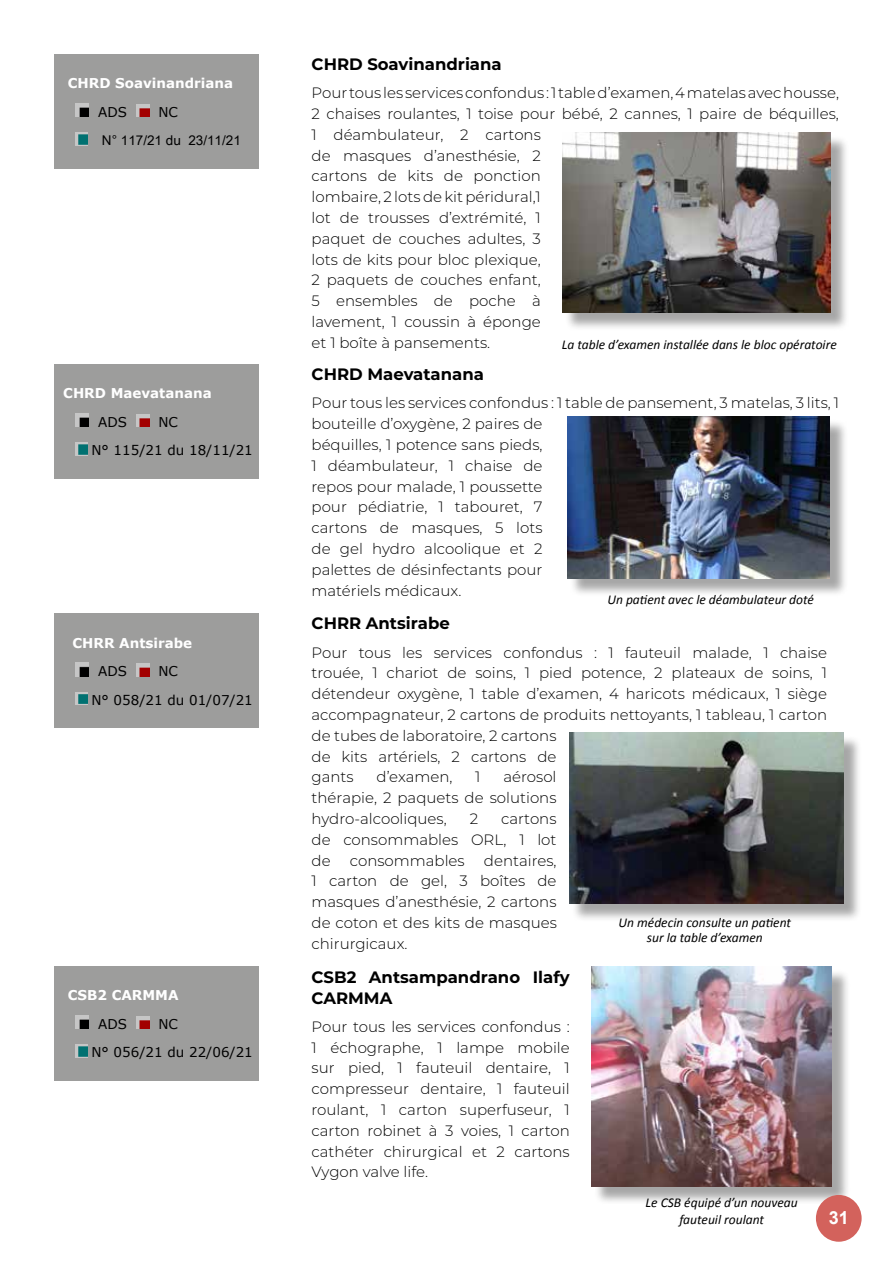
<style>
.page{position:relative;width:893px;height:1263px;background:#fff}
.page>*{position:absolute;margin:0;border:0;box-sizing:border-box;transform-origin:0 0}
.t1{font:700 18px "Arial";color:#fff}
.t2{font:700 16.5px/20.9px "Montserrat";color:#000}
.t3{font:300 15px/20.9px "Montserrat";color:#000;text-align:justify}
.t4{font:italic 13.5px/16.5px "Calibri";color:#000;text-align:center}
.t5{font:13.5px/28.5px "Verdana";color:#000;text-align:center}
.t6{font:700 13.5px "Verdana";color:#fff}
.t7{font:13.5px "Arial Unicode MS";color:#000}
</style>
<div class="page">
<div style="left:54px;top:364px;width:204px;height:115px;background:#9d9d9c"></div>
<img style="left:75px;top:413px;width:14px;height:14px">
<svg style="left:137px;top:414px;width:12px;height:13px"></svg>
<svg style="left:75px;top:443px;width:13px;height:12px"></svg>
<div style="left:54px;top:613px;width:204px;height:115px;background:#9d9d9c"></div>
<img style="left:75px;top:662px;width:14px;height:14px">
<svg style="left:137px;top:664px;width:12px;height:12px"></svg>
<svg style="left:75px;top:692px;width:13px;height:12px"></svg>
<div style="left:54px;top:966px;width:204px;height:115px;background:#9d9d9c"></div>
<img style="left:75px;top:1015px;width:14px;height:13px">
<svg style="left:137px;top:1016px;width:12px;height:12px"></svg>
<svg style="left:75px;top:1045px;width:13px;height:12px"></svg>
<div style="left:54px;top:54px;width:204px;height:115px;background:#9d9d9c"></div>
<img style="left:75px;top:103px;width:14px;height:14px">
<svg style="left:137px;top:104px;width:12px;height:13px"></svg>
<svg style="left:75px;top:133px;width:13px;height:12px"></svg>
<div style="left:569px;top:419px;width:279px;height:178px;background:#000;opacity:.35"></div>
<img style="left:567px;top:417px;width:262px;height:161px">
<div style="left:594px;top:969px;width:256px;height:236px;background:#000;opacity:.35"></div>
<img style="left:592px;top:967px;width:240px;height:219px">
<div style="left:572px;top:735px;width:291px;height:187px;background:#000;opacity:.35"></div>
<img style="left:569px;top:733px;width:275px;height:171px">
<div style="left:564px;top:135px;width:285px;height:196px;background:#000;opacity:.35"></div>
<img style="left:562px;top:133px;width:269px;height:180px">
<div style="left:816px;top:1195px;width:46px;height:47px;background:#d3625c;border-radius:50%"></div>
<p class="t6" style="left:68px;top:74px;width:167px">CHRD Soavinandriana</p>
<p class="t5" style="left:98px;top:98px;width:30px">ADS</p>
<p class="t5" style="left:159px;top:98px;width:21px">NC</p>
<p class="t7" style="left:102px;top:131px;width:140px">N° 117/21 du 23/11/21</p>
<p class="t6" style="left:63px;top:385px;width:150px">CHRD Maevatanana</p>
<p class="t5" style="left:98px;top:408px;width:30px">ADS</p>
<p class="t5" style="left:91px;top:408px;width:163px">NC<br>N° 115/21 du 18/11/21</p>
<p class="t6" style="left:72px;top:634px;width:121px">CHRR Antsirabe</p>
<p class="t5" style="left:98px;top:657px;width:30px">ADS</p>
<p class="t5" style="left:91px;top:657px;width:163px">NC<br>N° 058/21 du 01/07/21</p>
<p class="t6" style="left:68px;top:986px;width:112px">CSB2 CARMMA</p>
<p class="t5" style="left:98px;top:1010px;width:30px">ADS</p>
<p class="t5" style="left:91px;top:1010px;width:163px">NC<br>N° 056/21 du 22/06/21</p>
<p class="t2" style="left:312px;top:53px;width:192px">CHRD Soavinandriana</p>
<p class="t3" style="left:312px;top:82px;width:529px;text-align:left">Pour tous les services confondus : 1 table d’examen, 4 matelas avec housse, 2 chaises roulantes, 1 toise pour bébé, 2 cannes, 1 paire de béquilles, 1 déambulateur, 2 cartons<br>de masques d’anesthésie, 2<br>cartons de kits de ponction<br>lombaire, 2 lots de kit péridural,1<br>lot de trousses d’extrémité, 1<br>paquet de couches adultes, 3<br>lots de kits pour bloc plexique,<br>2 paquets de couches enfant,<br>5 ensembles de poche à<br>lavement, 1 coussin à éponge<br>et 1 boîte à pansements.</p>
<p class="t4" style="left:562px;top:336px;width:276px">La table d’examen installée dans le bloc opératoire</p>
<p class="t2" style="left:312px;top:363px;width:174px">CHRD Maevatanana</p>
<p class="t3" style="left:312px;top:392px;width:529px;text-align:left">Pour tous les services confondus : 1 table de pansement, 3 matelas, 3 lits, 1 bouteille d’oxygène, 2 paires de<br>béquilles, 1 potence sans pieds,<br>1 déambulateur, 1 chaise de<br>repos pour malade, 1 poussette<br>pour pédiatrie, 1 tabouret, 7<br>cartons de masques, 5 lots<br>de gel hydro alcoolique et 2<br>palettes de désinfectants pour<br>matériels médicaux.</p>
<p class="t2" style="left:312px;top:612px;width:140px">CHRR Antsirabe</p>
<p class="t3" style="left:312px;top:641px;width:517px;text-align:left">Pour tous les services confondus : 1 fauteuil malade, 1 chaise trouée, 1 chariot de soins, 1 pied potence, 2 plateaux de soins, 1 détendeur oxygène, 1 table d’examen, 4 haricots médicaux, 1 siège accompagnateur, 2 cartons de produits nettoyants, 1 tableau, 1 carton de tubes de laboratoire, 2 cartons<br>de kits artériels, 2 cartons de<br>gants</p>
<p class="t4" style="left:607px;top:591px;width:208px">Un patient avec le déambulateur doté</p>
<p class="t3" style="left:377px;top:766px;width:77px">d’examen,</p>
<p class="t3" style="left:475px;top:766px;width:7px">1</p>
<p class="t3" style="left:312px;top:766px;width:246px;text-indent:192px">aérosol thérapie, 2 paquets de solutions hydro-alcooliques,</p>
<p class="t3" style="left:470px;top:808px;width:10px">2</p>
<p class="t3" style="left:312px;top:808px;width:246px;text-indent:190px">cartons de consommables ORL, 1 lot de</p>
<p class="t3" style="left:312px;top:849px;width:247px;text-indent:172px">dentaires, 1 carton de gel, 3 boîtes de masques d’anesthésie, 2 cartons de coton et des kits de masques chirurgicaux.</p>
<p class="t2" style="left:312px;top:966px;width:260px">CSB2 Antsampandrano Ilafy<br>CARMMA</p>
<p class="t3" style="left:312px;top:1015px;width:260px">Pour tous les services confondus :<br>1 échographe, 1 lampe mobile sur pied, 1 fauteuil dentaire, 1 compresseur dentaire, 1 fauteuil roulant, 1 carton superfuseur, 1 carton robinet à 3 voies, 1 carton cathéter chirurgical et 2 cartons Vygon valve life.</p>
<p class="t3" style="left:350px;top:849px;width:116px">consommables</p>
<p class="t4" style="left:618px;top:914px;width:174px;line-height:15px">Un médecin consulte un patient sur la table d’examen</p>
<p class="t4" style="left:646px;top:1194px;width:154px">Le CSB équipé d’un nouveau fauteuil roulant</p>
<p class="t1" style="left:829px;top:1205px;width:22px">31</p>
</div>
